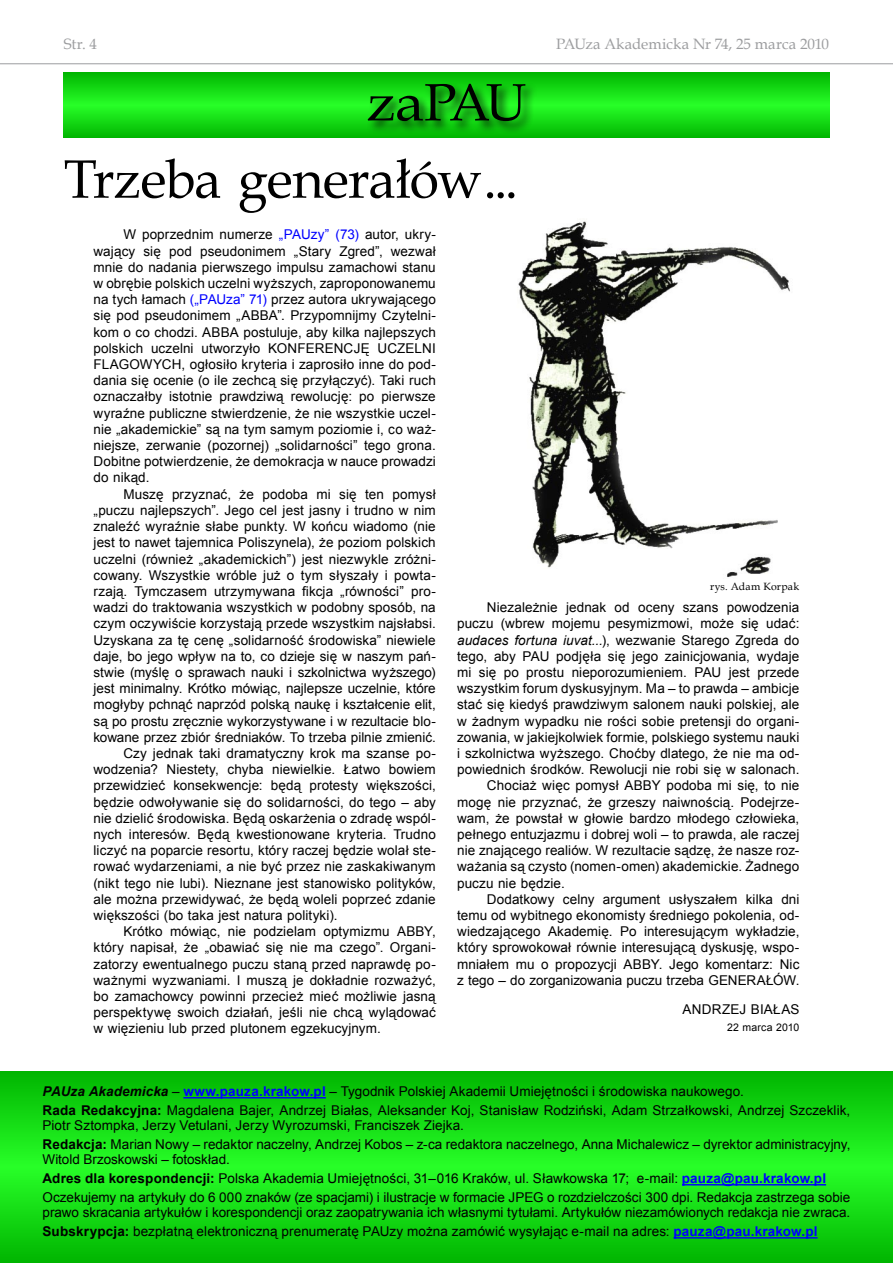
<style>
.page{position:relative;width:893px;height:1263px;background:#fff}
.page>*{position:absolute;margin:0;border:0;box-sizing:border-box;transform-origin:0 0}
.t1{font:54px "Book Antiqua";letter-spacing:-.015em;color:#000}
.t2{font:52.5px "Book Antiqua";letter-spacing:-.045em;color:#000;scale:1.1 1}
.t3{font:15px "Book Antiqua";letter-spacing:.005em;color:#9c9d9f}
.t4{font:13.5px/16.2px "Arial";letter-spacing:.005em;color:#000}
.t5{font:10.5px "Book Antiqua";letter-spacing:.015em;color:#000}
.t6{font:10.5px "Arial";letter-spacing:.015em;color:#000}
.s1{color:#00f}
.s2{font-style:italic}
.s3{font-weight:700;font-style:italic}
.s4{font-weight:700;color:#00f}
.s5{font-weight:700}
</style>
<div class="page">
<hr style="left:0;top:63px;width:893px;height:1px;background:#9c9d9f">
<svg style="left:0;top:1071px;width:893px;height:192px;background:#13d914"></svg>
<hr style="left:183px;top:1097px;width:143px;height:1px;background:#00f">
<hr style="left:682px;top:1184px;width:144px;height:1px;background:#00f">
<hr style="left:673px;top:1237px;width:145px;height:1px;background:#00f">
<svg style="left:64px;top:72px;width:765px;height:65px;background:#13d813"></svg>
<div style="left:365px;top:82px;width:173px;height:52px;background:#000;opacity:.75"></div>
<img style="left:518px;top:221px;width:272px;height:356px">
<p class="t3" style="left:64px;top:34px;width:35px">Str. 4</p>
<p class="t3" style="left:556px;top:34px;width:274px">PAUza Akademicka Nr 74, 25 marca 2010</p>
<h2 class="t2" style="left:366px;top:66px;width:147px">zaPAU</h2>
<h1 class="t1" style="left:64px;top:142px;width:456px">Trzeba generałów...</h1>
<p class="t4" style="left:94px;top:227px;width:344px;text-align:justify;text-indent:30px">W poprzednim numerze <span class="s1">„PAUzy” (73)</span> autor, ukry&shy;wający się pod pseudonimem „Stary Zgred”, wezwał mnie do nadania pierwszego impulsu zamachowi stanu w obrębie polskich uczelni wyższych, zaproponowanemu na tych łamach <span class="s1">(„PAUza” 71)</span> przez autora ukrywającego się pod pseudonimem „ABBA”. Przypomnijmy Czytelni&shy;kom o co chodzi. ABBA postuluje, aby kilka najlepszych polskich uczelni utworzyło KONFERENCJĘ UCZELNI FLAGOWYCH, ogłosiło kryteria i zaprosiło inne do pod&shy;dania się ocenie (o ile zechcą się przyłączyć). Taki ruch oznaczałby istotnie prawdziwą rewolucję: po pierwsze wyraźne publiczne stwierdzenie, że nie wszystkie uczel&shy;nie „akademickie” są na tym samym poziomie i, co waż&shy;niejsze, zerwanie (pozornej) „solidarności” tego grona.<br>Dobitne potwierdzenie, że demokracja w nauce prowadzi do nikąd.</p>
<p class="t4" style="left:123px;top:486px;width:314px">Muszę przyznać, że podoba mi się ten pomysł</p>
<p class="t4" style="left:94px;top:502px;width:344px">„puczu najlepszych”. Jego cel jest jasny i trudno w nim</p>
<p class="t4" style="left:94px;top:518px;width:344px">znaleźć wyraźnie słabe punkty. W końcu wiadomo (nie</p>
<p class="t4" style="left:94px;top:535px;width:344px">jest to nawet tajemnica Poliszynela), że poziom polskich</p>
<p class="t4" style="left:94px;top:551px;width:344px">uczelni (również „akademickich”) jest niezwykle zróżni-</p>
<p class="t4" style="left:94px;top:567px;width:344px">cowany. Wszystkie wróble już o tym słyszały i powta-</p>
<p class="t4" style="left:94px;top:583px;width:344px">rzają. Tymczasem utrzymywana fikcja „równości” pro-</p>
<p class="t4" style="left:94px;top:599px;width:344px">wadzi do traktowania wszystkich w podobny sposób, na</p>
<p class="t4" style="left:94px;top:616px;width:344px">czym oczywiście korzystają przede wszystkim najsłabsi.</p>
<p class="t4" style="left:94px;top:632px;width:344px">Uzyskana za tę cenę „solidarność środowiska” niewiele</p>
<p class="t4" style="left:94px;top:648px;width:344px">daje, bo jego wpływ na to, co dzieje się w naszym pań-</p>
<p class="t4" style="left:94px;top:664px;width:344px">stwie (myślę o sprawach nauki i szkolnictwa wyższego)</p>
<p class="t4" style="left:94px;top:680px;width:344px">jest minimalny. Krótko mówiąc, najlepsze uczelnie, które</p>
<p class="t4" style="left:94px;top:697px;width:344px">mogłyby pchnąć naprzód polską naukę i kształcenie elit,</p>
<p class="t4" style="left:94px;top:713px;width:344px">są po prostu zręcznie wykorzystywane i w rezultacie blo-</p>
<p class="t4" style="left:94px;top:729px;width:344px">kowane przez zbiór średniaków. To trzeba pilnie zmienić.</p>
<p class="t4" style="left:123px;top:745px;width:314px">Czy jednak taki dramatyczny krok ma szanse po-</p>
<p class="t4" style="left:94px;top:761px;width:344px">wodzenia? Niestety, chyba niewielkie. Łatwo bowiem</p>
<p class="t4" style="left:94px;top:778px;width:344px">przewidzieć konsekwencje: będą protesty większości,</p>
<p class="t4" style="left:94px;top:794px;width:344px">będzie odwoływanie się do solidarności, do tego – aby</p>
<p class="t4" style="left:94px;top:810px;width:344px">nie dzielić środowiska. Będą oskarżenia o zdradę wspól-</p>
<p class="t4" style="left:94px;top:826px;width:344px">nych interesów. Będą kwestionowane kryteria. Trudno</p>
<p class="t4" style="left:94px;top:842px;width:344px">liczyć na poparcie resortu, który raczej będzie wolał ste-</p>
<p class="t4" style="left:94px;top:859px;width:344px">rować wydarzeniami, a nie być przez nie zaskakiwanym</p>
<p class="t4" style="left:94px;top:875px;width:344px">(nikt tego nie lubi). Nieznane jest stanowisko polityków,</p>
<p class="t4" style="left:94px;top:891px;width:344px">ale można przewidywać, że będą woleli poprzeć zdanie</p>
<p class="t4" style="left:94px;top:907px;width:245px">większości (bo taka jest natura polityki).</p>
<p class="t4" style="left:123px;top:923px;width:314px">Krótko mówiąc, nie podzielam optymizmu ABBY,</p>
<p class="t4" style="left:94px;top:940px;width:344px">który napisał, że „obawiać się nie ma czego”. Organi-</p>
<p class="t4" style="left:94px;top:956px;width:344px">zatorzy ewentualnego puczu staną przed naprawdę po-</p>
<p class="t4" style="left:94px;top:972px;width:344px">ważnymi wyzwaniami. I muszą je dokładnie rozważyć,</p>
<p class="t4" style="left:94px;top:988px;width:344px">bo zamachowcy powinni przecież mieć możliwie jasną</p>
<p class="t4" style="left:94px;top:1004px;width:344px">perspektywę swoich działań, jeśli nie chcą wylądować</p>
<p class="t4" style="left:94px;top:1021px;width:289px">w więzieniu lub przed plutonem egzekucyjnym.</p>
<p class="t5" style="left:710px;top:579px;width:91px">rys. Adam Korpak</p>
<p class="t4" style="left:487px;top:599px;width:314px">Niezależnie jednak od oceny szans powodzenia</p>
<p class="t4" style="left:457px;top:616px;width:344px">puczu (wbrew mojemu pesymizmowi, może się udać:</p>
<p class="t4" style="left:457px;top:632px;width:344px"><span class="s2">audaces fortuna iuvat...</span>), wezwanie Starego Zgreda do</p>
<p class="t4" style="left:457px;top:648px;width:344px">tego, aby PAU podjęła się jego zainicjowania, wydaje</p>
<p class="t4" style="left:457px;top:664px;width:344px">mi się po prostu nieporozumieniem. PAU jest przede</p>
<p class="t4" style="left:457px;top:680px;width:344px">wszystkim forum dyskusyjnym. Ma – to prawda – ambicje</p>
<p class="t4" style="left:457px;top:697px;width:344px">stać się kiedyś prawdziwym salonem nauki polskiej, ale</p>
<p class="t4" style="left:457px;top:713px;width:344px">w żadnym wypadku nie rości sobie pretensji do organi-</p>
<p class="t4" style="left:457px;top:729px;width:344px">zowania, w jakiejkolwiek formie, polskiego systemu nauki</p>
<p class="t4" style="left:457px;top:745px;width:344px">i szkolnictwa wyższego. Choćby dlatego, że nie ma od-</p>
<p class="t4" style="left:457px;top:761px;width:344px">powiednich środków. Rewolucji nie robi się w salonach.</p>
<p class="t4" style="left:487px;top:778px;width:314px">Chociaż więc pomysł ABBY podoba mi się, to nie</p>
<p class="t4" style="left:457px;top:794px;width:344px">mogę nie przyznać, że grzeszy naiwnością. Podejrze-</p>
<p class="t4" style="left:457px;top:810px;width:344px">wam, że powstał w głowie bardzo młodego człowieka,</p>
<p class="t4" style="left:457px;top:826px;width:344px">pełnego entuzjazmu i dobrej woli – to prawda, ale raczej</p>
<p class="t4" style="left:457px;top:842px;width:344px">nie znającego realiów. W rezultacie sądzę, że nasze roz-</p>
<p class="t4" style="left:457px;top:859px;width:344px">ważania są czysto (nomen-omen) akademickie. Żadnego</p>
<p class="t4" style="left:457px;top:875px;width:109px">puczu nie będzie.</p>
<p class="t4" style="left:487px;top:891px;width:314px">Dodatkowy celny argument usłyszałem kilka dni</p>
<p class="t4" style="left:457px;top:907px;width:344px">temu od wybitnego ekonomisty średniego pokolenia, od-</p>
<p class="t4" style="left:457px;top:923px;width:344px">wiedzającego Akademię. Po interesującym wykładzie,</p>
<p class="t4" style="left:457px;top:940px;width:344px">który sprowokował równie interesującą dyskusję, wspo-</p>
<p class="t4" style="left:457px;top:956px;width:344px">mniałem mu o propozycji ABBY. Jego komentarz: Nic</p>
<p class="t4" style="left:457px;top:972px;width:344px">z tego – do zorganizowania puczu trzeba GENERAŁÓW.</p>
<p class="t4" style="left:683px;top:1001px;width:20px">Andrzej</p>
<p class="t4" style="left:751px;top:1001px;width:18px">Białas</p>
<p class="t6" style="left:727px;top:1020px;width:74px">22 marca 2010</p>
<p class="t4" style="left:43px;top:1082px;width:809px;line-height:19px"><span class="s3">PAUza Akademicka</span> – <span class="s4">www.pauza.krakow.pl</span> – Tygodnik Polskiej Akademii Umiejętności i środowiska naukowego.<br><span class="s5">Rada Redakcyjna:</span> Magdalena Bajer, Andrzej Białas, Aleksander Koj, Stanisław Rodziński, Adam Strzałkowski, Andrzej Szczeklik,</p>
<p class="t4" style="left:43px;top:1116px;width:809px;line-height:19px">Piotr Sztompka, Jerzy Vetulani, Jerzy Wyrozumski, Franciszek Ziejka.<br><span class="s5">Redakcja:</span> Marian Nowy – redaktor naczelny, Andrzej Kobos – z-ca redaktora naczelnego, Anna Michalewicz – dyrektor administracyjny,</p>
<p class="t4" style="left:43px;top:1150px;width:809px;line-height:19px">Witold Brzoskowski – fotoskład.<br><span class="s5">Adres dla korespondencji:</span> Polska Akademia Umiejętności, 31–016 Kraków, ul. Sławkowska 17; e-mail: <span class="s4">pauza@pau.krakow.pl<br></span>Oczekujemy na artykuły do 6 000 znaków (ze spacjami) i ilustracje w formacie JPEG o rozdzielczości 300 dpi. Redakcja zastrzega sobie</p>
<p class="t4" style="left:43px;top:1203px;width:809px;line-height:19px">prawo skracania artykułów i korespondencji oraz zaopatrywania ich własnymi tytułami. Artykułów niezamówionych redakcja nie zwraca.<br><span class="s5">Subskrypcja:</span> bezpłatną elektroniczną prenumeratę PAUzy można zamówić wysyłając e-mail na adres: <span class="s4">pauza@pau.krakow.pl</span></p>
</div>
